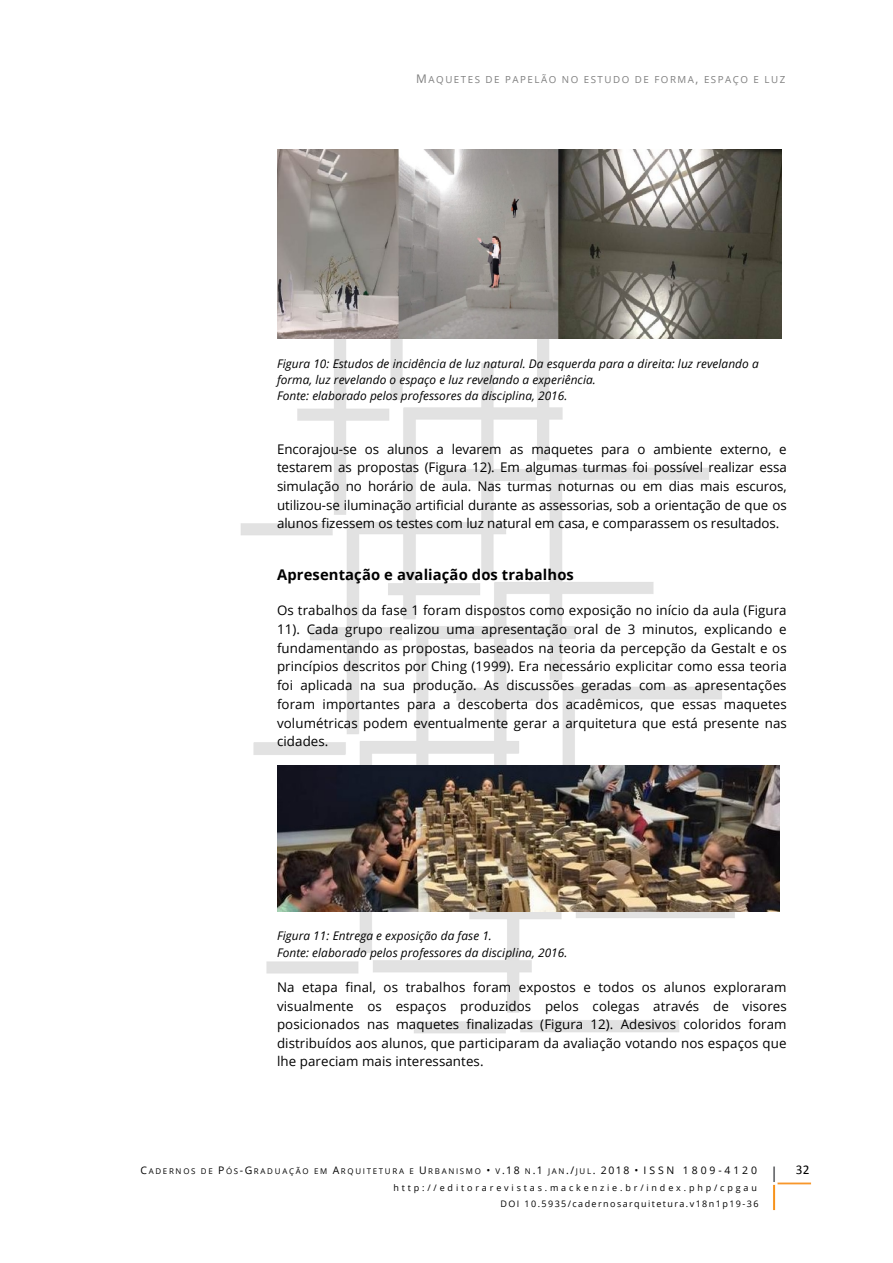
<style>
.page{position:relative;width:893px;height:1263px;background:#fff}
.page>*{position:absolute;margin:0;border:0;box-sizing:border-box;transform-origin:0 0}
.t1{font:700 14.7px "Open Sans";letter-spacing:.01em;color:#000}
.t2{font:13.35px/18.6px "Open Sans";letter-spacing:.005em;color:#000;text-align:justify}
.t3{font:13.35px "Calibri";color:#000}
.t4{font:italic 11.85px/16.4px "Open Sans";letter-spacing:.005em;color:#000}
.t5{font:9.75px "Open Sans";letter-spacing:.155em;color:#7f7f7f}
.t6{font:9px/16.5px "Open Sans";letter-spacing:.315em;color:#000;text-align:right}
.t7{font:7.95px "Open Sans";letter-spacing:.215em;color:#000}
.s1{font-size:11.85px}
.s2{font-size:10.5px}
</style>
<div class="page">
<img style="left:773px;top:1166px;width:39px;height:44px">
<img style="left:240px;top:339px;width:533px;height:695px">
<img style="left:277px;top:150px;width:504px;height:189px">
<img style="left:277px;top:766px;width:503px;height:145px">
<p class="t5" style="left:416px;top:73px;width:370px"><span class="s1">M</span>AQUETES DE PAPELÃO NO ESTUDO DE FORMA<span class="s1">,</span> ESPAÇO E LUZ</p>
<p class="t4" style="left:277px;top:355px;width:483px">Figura 10: Estudos de incidência de luz natural. Da esquerda para a direita: luz revelando a forma, luz revelando o espaço e luz revelando a experiência.<br>Fonte: elaborado pelos professores da disciplina, 2016.</p>
<p class="t2" style="left:277px;top:439px;width:511px">Encorajou-se os alunos a levarem as maquetes para o ambiente externo, e testarem as propostas (Figura 12). Em algumas turmas foi possível realizar essa simulação no horário de aula. Nas turmas noturnas ou em dias mais escuros, utilizou-se iluminação artificial durante as assessorias, sob a orientação de que os alunos fizessem os testes com luz natural em casa, e comparassem os resultados.</p>
<p class="t1" style="left:277px;top:564px;width:298px">Apresentação e avaliação dos trabalhos</p>
<p class="t2" style="left:277px;top:600px;width:511px">Os trabalhos da fase 1 foram dispostos como exposição no início da aula (Figura 11). Cada grupo realizou uma apresentação oral de 3 minutos, explicando e fundamentando as propostas, baseados na teoria da percepção da Gestalt e os princípios descritos por Ching (1999). Era necessário explicitar como essa teoria foi aplicada na sua produção. As discussões geradas com as apresentações foram importantes para a descoberta dos acadêmicos, que essas maquetes volumétricas podem eventualmente gerar a arquitetura que está presente nas cidades.</p>
<p class="t4" style="left:277px;top:928px;width:292px">Figura 11: Entrega e exposição da fase 1.<br>Fonte: elaborado pelos professores da disciplina, 2016.</p>
<p class="t2" style="left:277px;top:977px;width:511px">Na etapa final, os trabalhos foram expostos e todos os alunos exploraram visualmente os espaços produzidos pelos colegas através de visores posicionados nas maquetes finalizadas (Figura 12). Adesivos coloridos foram distribuídos aos alunos, que participaram da avaliação votando nos espaços que lhe pareciam mais interessantes.</p>
<p class="t7" style="left:141px;top:1166px;width:618px"><span class="s2">C</span>ADERNOS DE <span class="s2">P</span>ÓS<span class="s2">-G</span>RADUAÇÃO EM <span class="s2">A</span>RQUITETURA E <span class="s2">U</span>RBANISMO <span class="s2">•</span> V<span class="s2">.18</span> N<span class="s2">.1</span> JAN<span class="s2">./</span>JUL<span class="s2">. 2018 • ISSN 1809-4120</span></p>
<p class="t6" style="left:393px;top:1179px;width:367px">http://editorarevistas.mackenzie.br/index.php/cpgau<br>DOI 10.5935/cadernosarquitetura.v18n1p19-36</p>
<p class="t3" style="left:796px;top:1161px;width:15px">32</p>
</div>
